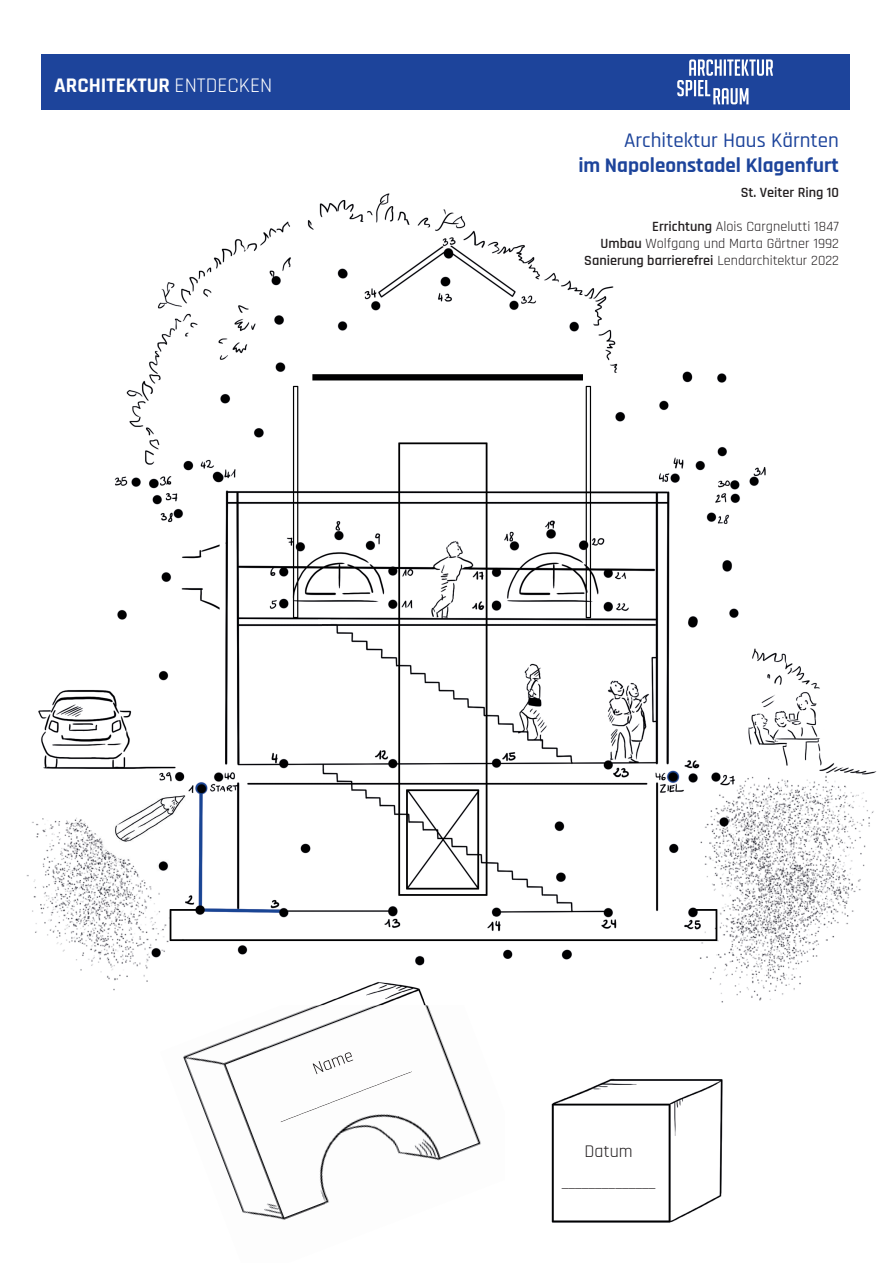
<style>
.page{position:relative;width:893px;height:1263px;background:#fff}
.page>*{position:absolute;margin:0;border:0;box-sizing:border-box;transform-origin:0 0}
.t1{font:700 21px "Rajdhani";color:#1d449b}
.t2{font:500 21px "Rajdhani";color:#1d449b}
.t3{font:700 21px "Rajdhani";color:#fff}
.t4{font:18px/30px "Rajdhani";color:#231f20;text-align:center}
.t5{font:14.25px/17.1px "Rajdhani";color:#231f20;text-align:right}
.t6{font:600 14.25px "Rajdhani";color:#231f20}
.s1{font-weight:400}
.s2{font-weight:600}
</style>
<div class="page">
<img style="left:26px;top:193px;width:851px;height:810px">
<div style="left:41px;top:54px;width:809px;height:55px;background:#1d449b"></div>
<svg style="left:677px;top:59px;width:96px;height:45px"></svg>
<img style="left:94px;top:772px;width:101px;height:104px">
<img style="left:288px;top:1005px;width:169px;height:75px">
<img style="left:183px;top:1016px;width:158px;height:204px">
<img style="left:305px;top:1080px;width:176px;height:140px">
<img style="left:281px;top:944px;width:183px;height:61px">
<img style="left:312px;top:1049px;width:42px;height:22px">
<img style="left:280px;top:1071px;width:132px;height:51px">
<img style="left:551px;top:1078px;width:172px;height:145px">
<h1 class="t3" style="left:54px;top:72px;width:220px">ARCHITEKTUR <span class="s1">ENTDECKEN</span></h1>
<h1 class="t2" style="left:624px;top:128px;width:216px">Architektur Haus Kärnten</h1>
<h1 class="t1" style="left:578px;top:152px;width:262px">im Napoleonstadel Klagenfurt</h1>
<p class="t6" style="left:741px;top:184px;width:100px">St. Veiter Ring 10</p>
<p class="t5" style="left:584px;top:218px;width:256px"><span class="s2">Errichtung</span> Alois Cargnelutti 1847<br><span class="s2">Umbau</span> Wolfgang und Marta Gärtner 1992<br><span class="s2">Sanierung barrierefrei</span> Lendarchitektur 2022</p>
<p class="t4" style="left:273px;top:1102px;width:142px;rotate:-21deg">_____________________</p>
<p class="t4" style="left:562px;top:1137px;width:95px">Datum ______________</p>
</div>
